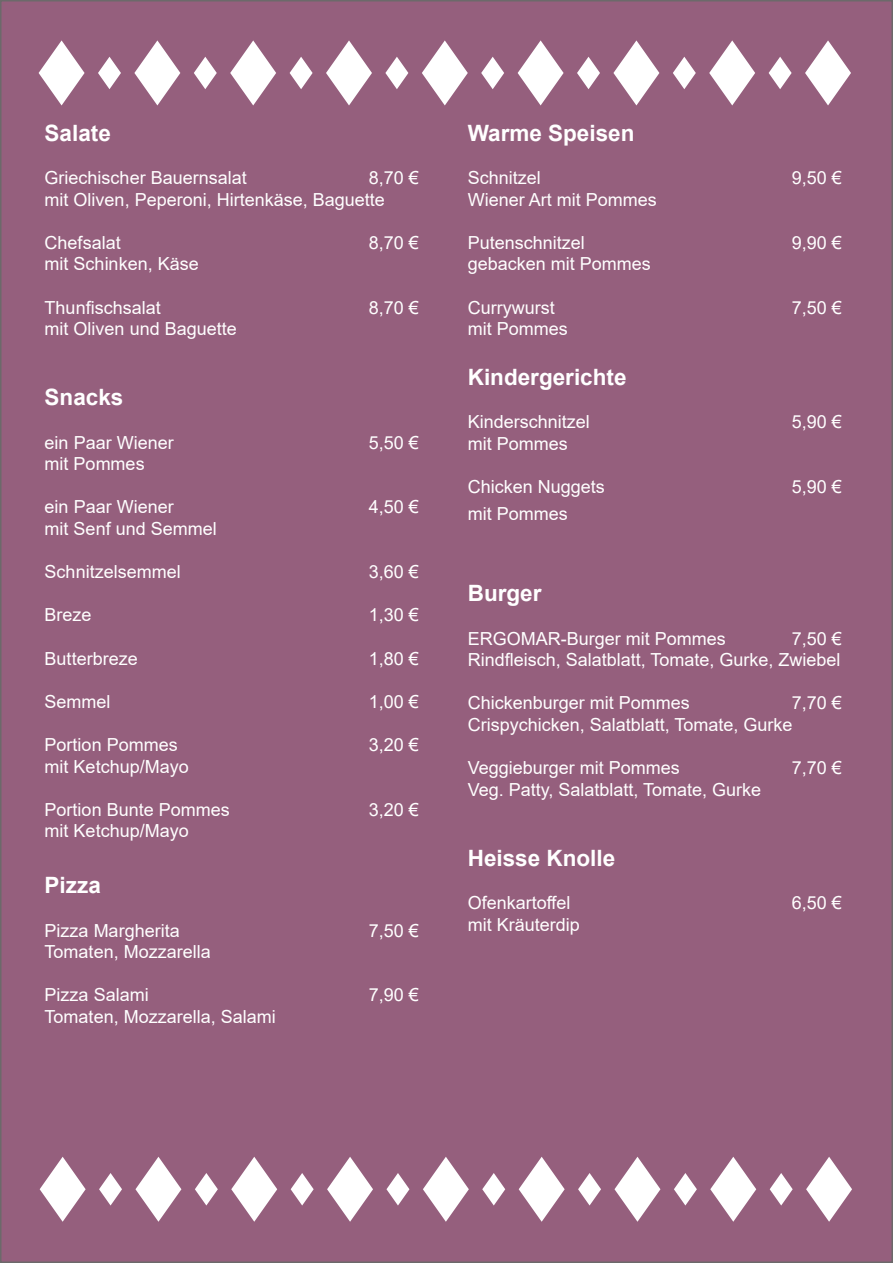
<style>
.page{position:relative;width:893px;height:1263px;background:#fff}
.page>*{position:absolute;margin:0;border:0;box-sizing:border-box;transform-origin:0 0}
.t1{font:79.5px "Wingdings";color:#fff}
.t2{font:700 22.5px "Arial";color:#fff}
.t3{font:18px "Arial";color:#fff}
</style>
<div class="page">
<div style="left:1px;top:1px;width:891px;height:1261px;background:#955f7d"></div>
<p class="t1" style="left:32px;top:30px;width:827px">▼▲▼▲▼▲▼▲▼▲▼▲▼▲▼▲▼</p>
<p class="t2" style="left:45px;top:117px;width:68px">Salate</p>
<p class="t3" style="left:45px;top:165px;width:204px">Griechischer Bauernsalat</p>
<p class="t3" style="left:369px;top:165px;width:52px">8,70 €</p>
<p class="t3" style="left:45px;top:187px;width:342px">mit Oliven, Peperoni, Hirtenkäse, Baguette</p>
<p class="t3" style="left:45px;top:230px;width:78px">Chefsalat</p>
<p class="t3" style="left:369px;top:230px;width:52px">8,70 €</p>
<p class="t3" style="left:45px;top:252px;width:156px">mit Schinken, Käse</p>
<p class="t3" style="left:45px;top:295px;width:118px">Thunfischsalat</p>
<p class="t3" style="left:369px;top:295px;width:52px">8,70 €</p>
<p class="t3" style="left:45px;top:316px;width:194px">mit Oliven und Baguette</p>
<p class="t2" style="left:45px;top:382px;width:80px">Snacks</p>
<p class="t3" style="left:45px;top:430px;width:131px">ein Paar Wiener</p>
<p class="t3" style="left:369px;top:430px;width:52px">5,50 €</p>
<p class="t3" style="left:45px;top:451px;width:102px">mit Pommes</p>
<p class="t3" style="left:45px;top:495px;width:131px">ein Paar Wiener</p>
<p class="t3" style="left:369px;top:495px;width:52px">4,50 €</p>
<p class="t3" style="left:45px;top:516px;width:174px">mit Senf und Semmel</p>
<p class="t3" style="left:45px;top:559px;width:138px">Schnitzelsemmel</p>
<p class="t3" style="left:369px;top:559px;width:52px">3,60 €</p>
<p class="t3" style="left:45px;top:603px;width:49px">Breze</p>
<p class="t3" style="left:369px;top:603px;width:52px">1,30 €</p>
<p class="t3" style="left:45px;top:646px;width:95px">Butterbreze</p>
<p class="t3" style="left:369px;top:646px;width:52px">1,80 €</p>
<p class="t3" style="left:45px;top:689px;width:68px">Semmel</p>
<p class="t3" style="left:369px;top:689px;width:52px">1,00 €</p>
<p class="t3" style="left:45px;top:732px;width:135px">Portion Pommes</p>
<p class="t3" style="left:369px;top:732px;width:52px">3,20 €</p>
<p class="t3" style="left:45px;top:754px;width:146px">mit Ketchup/Mayo</p>
<p class="t3" style="left:45px;top:797px;width:187px">Portion Bunte Pommes</p>
<p class="t3" style="left:369px;top:797px;width:52px">3,20 €</p>
<p class="t3" style="left:45px;top:819px;width:146px">mit Ketchup/Mayo</p>
<p class="t2" style="left:45px;top:870px;width:58px">Pizza</p>
<p class="t3" style="left:45px;top:918px;width:137px">Pizza Margherita</p>
<p class="t3" style="left:369px;top:918px;width:52px">7,50 €</p>
<p class="t3" style="left:45px;top:939px;width:168px">Tomaten, Mozzarella</p>
<p class="t3" style="left:45px;top:983px;width:106px">Pizza Salami</p>
<p class="t3" style="left:369px;top:983px;width:52px">7,90 €</p>
<p class="t3" style="left:45px;top:1004px;width:233px">Tomaten, Mozzarella, Salami</p>
<p class="t2" style="left:468px;top:117px;width:168px">Warme Speisen</p>
<p class="t3" style="left:468px;top:165px;width:75px">Schnitzel</p>
<p class="t3" style="left:792px;top:165px;width:52px">9,50 €</p>
<p class="t3" style="left:468px;top:187px;width:191px">Wiener Art mit Pommes</p>
<p class="t3" style="left:468px;top:230px;width:119px">Putenschnitzel</p>
<p class="t3" style="left:792px;top:230px;width:52px">9,90 €</p>
<p class="t3" style="left:468px;top:252px;width:185px">gebacken mit Pommes</p>
<p class="t3" style="left:468px;top:295px;width:88px">Currywurst</p>
<p class="t3" style="left:792px;top:295px;width:52px">7,50 €</p>
<p class="t3" style="left:468px;top:316px;width:102px">mit Pommes</p>
<p class="t2" style="left:468px;top:361px;width:160px">Kindergerichte</p>
<p class="t3" style="left:468px;top:410px;width:124px">Kinderschnitzel</p>
<p class="t3" style="left:792px;top:410px;width:52px">5,90 €</p>
<p class="t3" style="left:468px;top:431px;width:102px">mit Pommes</p>
<p class="t3" style="left:468px;top:475px;width:139px">Chicken Nuggets</p>
<p class="t3" style="left:792px;top:475px;width:52px">5,90 €</p>
<p class="t3" style="left:468px;top:502px;width:102px">mit Pommes</p>
<p class="t2" style="left:468px;top:577px;width:75px">Burger</p>
<p class="t3" style="left:468px;top:626px;width:260px">ERGOMAR-Burger mit Pommes</p>
<p class="t3" style="left:792px;top:626px;width:52px">7,50 €</p>
<p class="t3" style="left:468px;top:647px;width:374px">Rindfleisch, Salatblatt, Tomate, Gurke, Zwiebel</p>
<p class="t3" style="left:468px;top:691px;width:224px">Chickenburger mit Pommes</p>
<p class="t3" style="left:792px;top:691px;width:52px">7,70 €</p>
<p class="t3" style="left:468px;top:712px;width:326px">Crispychicken, Salatblatt, Tomate, Gurke</p>
<p class="t3" style="left:468px;top:755px;width:214px">Veggieburger mit Pommes</p>
<p class="t3" style="left:792px;top:755px;width:52px">7,70 €</p>
<p class="t3" style="left:468px;top:777px;width:295px">Veg. Patty, Salatblatt, Tomate, Gurke</p>
<p class="t2" style="left:468px;top:842px;width:149px">Heisse Knolle</p>
<p class="t3" style="left:468px;top:890px;width:104px">Ofenkartoffel</p>
<p class="t3" style="left:792px;top:890px;width:52px">6,50 €</p>
<p class="t3" style="left:468px;top:912px;width:114px">mit Kräuterdip</p>
<p class="t1" style="left:33px;top:1146px;width:827px">▼▲▼▲▼▲▼▲▼▲▼▲▼▲▼▲▼</p>
</div>
